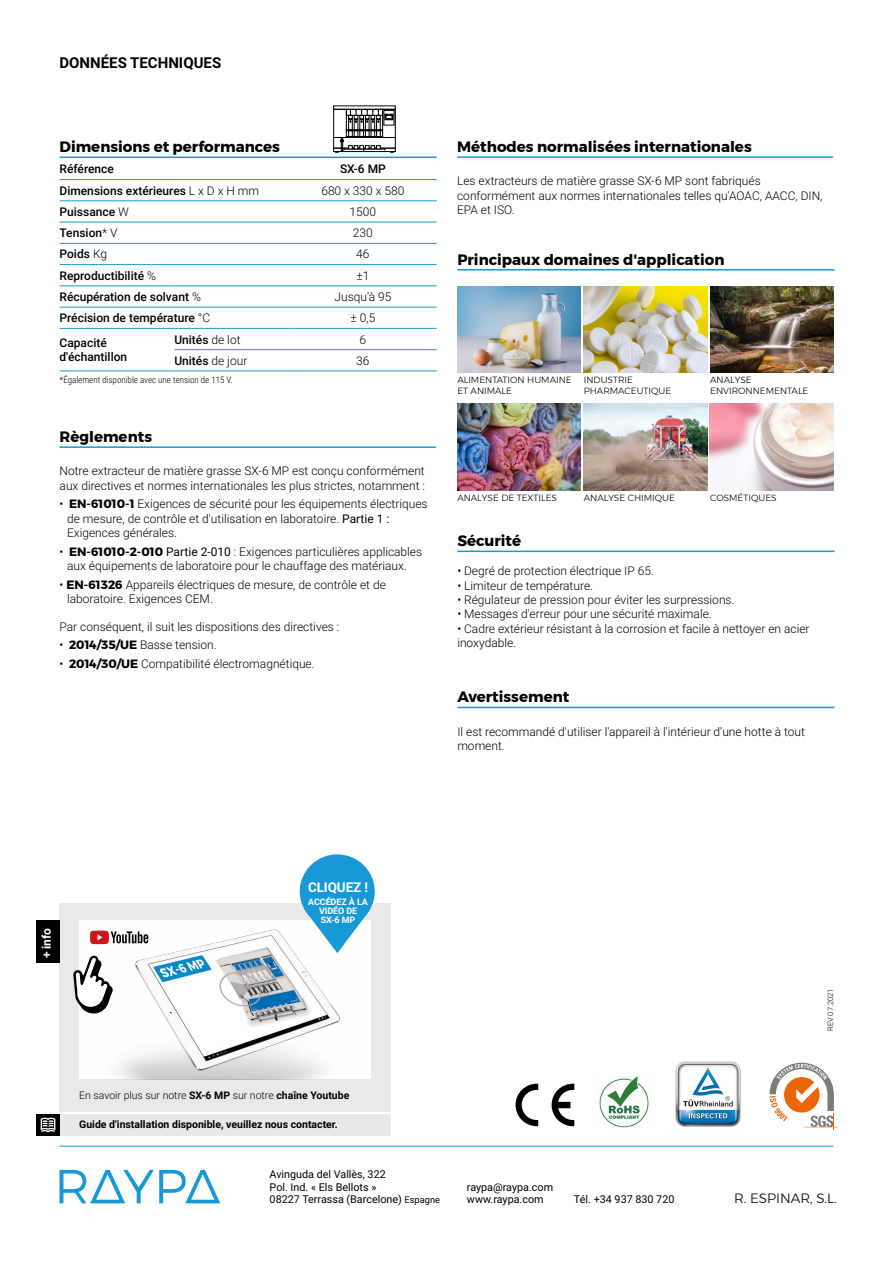
<style>
.page{position:relative;width:893px;height:1263px;background:#fff}
.page>*{position:absolute;margin:0;border:0;box-sizing:border-box;transform-origin:0 0}
.t1{font:700 15px "Montserrat";color:#000}
.t2{font:700 15px "Roboto";color:#000}
.t3{font:300 13.5px "Montserrat";color:#000}
.t4{font:700 13.5px "Roboto";letter-spacing:-.01em;color:#fff}
.t5{font:300 12px/14.4px "Roboto";color:#000}
.t6{font:500 12px/14.4px "Roboto";color:#000}
.t7{font:700 12px "Roboto";color:#fff}
.t8{font:10.8px/12.9px "Roboto";color:#000}
.t9{font:700 10.5px "Roboto";color:#000}
.t10{font:300 10.5px "Roboto";color:#000}
.t11{font:300 9px/10.8px "Montserrat";color:#000}
.t12{font:300 9px "Roboto Condensed";color:#000}
.t13{font:700 9px/9px "Roboto";letter-spacing:-.01em;color:#fff;text-align:center}
.t14{font:300 7.65px "Roboto";color:#000}
.s1{font-weight:300}
.s2{font-family:"Montserrat";font-weight:700}
.s3{font-weight:400}
.s4{font-weight:700}
.s5{font-size:9.3px}
</style>
<div class="page">
<svg style="left:60px;top:1170px;width:160px;height:33px"></svg>
<svg style="left:769px;top:1063px;width:69px;height:66px"></svg>
<img style="left:676px;top:1062px;width:64px;height:64px">
<img style="left:599px;top:1076px;width:50px;height:52px">
<svg style="left:515px;top:1084px;width:23px;height:42px"></svg>
<svg style="left:552px;top:1084px;width:22px;height:42px"></svg>
<hr style="left:60px;top:1146px;width:773px;height:1px;background:#1899d6">
<div style="left:60px;top:903px;width:331px;height:208px;background:#e9e9e9"></div>
<img style="left:79px;top:920px;width:292px;height:159px">
<div style="left:36px;top:920px;width:24px;height:43px;background:#000"></div>
<svg style="left:90px;top:930px;width:58px;height:14px"></svg>
<svg style="left:73px;top:954px;width:40px;height:60px;background:#b6b6b6"></svg>
<div style="left:300px;top:854px;width:75px;height:74px;background:#1899d6;border-radius:50%"></div>
<svg style="left:305px;top:911px;width:64px;height:42px"></svg>
<hr style="left:60px;top:157px;width:377px;height:1px;background:#1899d6">
<hr style="left:60px;top:371px;width:114px;height:1px;background:#1899d6">
<hr style="left:289px;top:264px;width:148px;height:1px;background:#1899d6">
<hr style="left:60px;top:264px;width:114px;height:1px;background:#1899d6">
<hr style="left:174px;top:264px;width:115px;height:1px;background:#1899d6">
<hr style="left:60px;top:179px;width:114px;height:1px;background:#1899d6">
<hr style="left:174px;top:179px;width:115px;height:1px;background:#1899d6">
<hr style="left:60px;top:286px;width:114px;height:1px;background:#1899d6">
<hr style="left:174px;top:286px;width:115px;height:1px;background:#1899d6">
<hr style="left:60px;top:307px;width:114px;height:1px;background:#1899d6">
<hr style="left:174px;top:307px;width:115px;height:1px;background:#1899d6">
<hr style="left:289px;top:179px;width:148px;height:1px;background:#1899d6">
<hr style="left:289px;top:286px;width:148px;height:1px;background:#1899d6">
<hr style="left:289px;top:307px;width:148px;height:1px;background:#1899d6">
<hr style="left:174px;top:349px;width:115px;height:1px;background:#1899d6">
<hr style="left:289px;top:349px;width:148px;height:1px;background:#1899d6">
<hr style="left:174px;top:371px;width:115px;height:1px;background:#1899d6">
<hr style="left:289px;top:371px;width:148px;height:1px;background:#1899d6">
<hr style="left:60px;top:201px;width:114px;height:1px;background:#1899d6">
<hr style="left:174px;top:201px;width:115px;height:1px;background:#1899d6">
<hr style="left:289px;top:201px;width:148px;height:1px;background:#1899d6">
<hr style="left:60px;top:222px;width:114px;height:1px;background:#1899d6">
<hr style="left:174px;top:222px;width:115px;height:1px;background:#1899d6">
<hr style="left:289px;top:222px;width:148px;height:1px;background:#1899d6">
<hr style="left:60px;top:243px;width:114px;height:1px;background:#1899d6">
<hr style="left:174px;top:243px;width:115px;height:1px;background:#1899d6">
<hr style="left:289px;top:243px;width:148px;height:1px;background:#1899d6">
<hr style="left:60px;top:328px;width:114px;height:1px;background:#1899d6">
<hr style="left:174px;top:328px;width:115px;height:1px;background:#1899d6">
<hr style="left:289px;top:328px;width:148px;height:1px;background:#1899d6">
<svg style="left:333px;top:105px;width:63px;height:48px"></svg>
<div style="left:333px;top:109px;width:13px;height:29px;border:1px solid #000"></div>
<div style="left:333px;top:148px;width:62px;height:4px;border:1px solid #000"></div>
<div style="left:333px;top:137px;width:62px;height:11px;border:1px solid #000"></div>
<div style="left:384px;top:110px;width:10px;height:15px;border:1px solid #000"></div>
<svg style="left:335px;top:109px;width:58px;height:44px"></svg>
<div style="left:346px;top:136px;width:37px;height:2px;border:1px solid #000"></div>
<div style="left:60px;top:1114px;width:331px;height:22px;background:#e8e8e8"></div>
<div style="left:36px;top:1114px;width:24px;height:22px;background:#000"></div>
<svg style="left:40px;top:1117px;width:16px;height:16px"></svg>
<hr style="left:60px;top:446px;width:376px;height:2px;background:#1899d6">
<hr style="left:457px;top:269px;width:377px;height:2px;background:#1899d6">
<img style="left:457px;top:286px;width:124px;height:86px">
<img style="left:457px;top:404px;width:124px;height:86px">
<img style="left:584px;top:286px;width:123px;height:86px">
<img style="left:584px;top:404px;width:123px;height:86px">
<img style="left:710px;top:404px;width:123px;height:86px">
<img style="left:710px;top:286px;width:123px;height:86px">
<hr style="left:457px;top:156px;width:376px;height:2px;background:#1899d6">
<hr style="left:457px;top:551px;width:377px;height:1px;background:#1899d6">
<hr style="left:457px;top:707px;width:377px;height:1px;background:#1899d6">
<p class="t2" style="left:60px;top:53px;width:163px">DONNÉES TECHNIQUES</p>
<p class="t1" style="left:60px;top:135px;width:222px">Dimensions et performances</p>
<p class="t6" style="left:60px;top:161px;width:56px">Référence</p>
<p class="t6" style="left:340px;top:161px;width:47px">SX-6 MP</p>
<p class="t6" style="left:60px;top:183px;width:201px">Dimensions extérieures <span class="s1">L x D x H mm</span></p>
<p class="t5" style="left:321px;top:183px;width:85px">680 x 330 x 580</p>
<p class="t6" style="left:60px;top:204px;width:71px">Puissance <span class="s1">W</span></p>
<p class="t5" style="left:350px;top:204px;width:28px">1500</p>
<p class="t6" style="left:60px;top:225px;width:60px">Tension<span class="s1">* V</span></p>
<p class="t5" style="left:353px;top:225px;width:21px">230</p>
<p class="t6" style="left:60px;top:247px;width:49px">Poids <span class="s1">Kg</span></p>
<p class="t5" style="left:356px;top:247px;width:15px">46</p>
<p class="t6" style="left:60px;top:268px;width:98px">Reproductibilité <span class="s1">%</span></p>
<p class="t5" style="left:356px;top:268px;width:15px">±1</p>
<p class="t6" style="left:60px;top:289px;width:143px">Récupération de solvant <span class="s1">%</span></p>
<p class="t5" style="left:334px;top:289px;width:58px">Jusqu'à 95</p>
<p class="t6" style="left:60px;top:310px;width:152px">Précision de température <span class="s1">°C</span></p>
<p class="t5" style="left:350px;top:310px;width:26px">± 0,5</p>
<p class="t6" style="left:60px;top:335px;width:69px">Capacité d'échantillon</p>
<p class="t6" style="left:174px;top:332px;width:68px">Unités <span class="s1">de lot</span></p>
<p class="t5" style="left:360px;top:332px;width:8px">6</p>
<p class="t6" style="left:174px;top:353px;width:75px">Unités <span class="s1">de jour</span></p>
<p class="t5" style="left:356px;top:353px;width:15px">36</p>
<p class="t12" style="left:60px;top:374px;width:174px">*Également disponible avec une tension de 115 V.</p>
<p class="t1" style="left:60px;top:425px;width:94px">Règlements</p>
<p class="t5" style="left:60px;top:463px;width:367px">Notre extracteur de matière grasse SX-6 MP est conçu conformément aux directives et normes internationales les plus strictes, notamment :</p>
<p class="t5" style="left:67px;top:496px;width:362px;text-indent:-8px">• <span class="s2">EN-61010-1</span> Exigences de sécurité pour les équipements électriques de mesure, de contrôle et d'utilisation en laboratoire. <span class="s3">Partie 1 :<br></span>Exigences générales.</p>
<p class="t5" style="left:67px;top:544px;width:357px;text-indent:-8px">• <span class="s2">EN-61010-2-010</span> <span class="s3">Partie 2-010</span> : Exigences particulières applicables aux équipements de laboratoire pour le chauffage des matériaux.</p>
<p class="t5" style="left:67px;top:577px;width:320px;text-indent:-8px">• <span class="s2">EN-61326</span> Appareils électriques de mesure, de contrôle et de laboratoire. Exigences CEM.</p>
<p class="t5" style="left:60px;top:619px;width:281px">Par conséquent, il suit les dispositions des directives :</p>
<p class="t5" style="left:60px;top:637px;width:159px">• <span class="s2">2014/35/UE</span> Basse tension.</p>
<p class="t5" style="left:60px;top:656px;width:257px">• <span class="s2">2014/30/UE</span> Compatibilité électromagnétique.</p>
<p class="t1" style="left:457px;top:135px;width:296px">Méthodes normalisées internationales</p>
<p class="t5" style="left:457px;top:173px;width:367px">Les extracteurs de matière grasse SX-6 MP sont fabriqués conformément aux normes internationales telles qu'AOAC, AACC, DIN,<br>EPA et ISO.</p>
<p class="t1" style="left:457px;top:247px;width:269px">Principaux domaines d'application</p>
<p class="t11" style="left:457px;top:375px;width:116px">ALIMENTATION HUMAINE<br>ET ANIMALE</p>
<p class="t11" style="left:584px;top:375px;width:89px">INDUSTRIE<br>PHARMACEUTIQUE</p>
<p class="t11" style="left:710px;top:375px;width:100px">ANALYSE<br>ENVIRONNEMENTALE</p>
<p class="t11" style="left:457px;top:492px;width:101px">ANALYSE DE TEXTILES</p>
<p class="t11" style="left:584px;top:492px;width:93px">ANALYSE CHIMIQUE</p>
<p class="t11" style="left:710px;top:492px;width:68px">COSMÉTIQUES</p>
<p class="t1" style="left:457px;top:529px;width:65px">Sécurité</p>
<p class="t5" style="left:457px;top:563px;width:198px">• Degré de protection électrique IP 65.</p>
<p class="t5" style="left:457px;top:578px;width:137px">• Limiteur de température.</p>
<p class="t5" style="left:457px;top:592px;width:279px">• Régulateur de pression pour éviter les surpressions.</p>
<p class="t5" style="left:457px;top:606px;width:256px">• Messages d'erreur pour une sécurité maximale.</p>
<p class="t5" style="left:457px;top:621px;width:354px">• Cadre extérieur résistant à la corrosion et facile à nettoyer en acier inoxydable.</p>
<p class="t1" style="left:457px;top:685px;width:114px">Avertissement</p>
<p class="t5" style="left:457px;top:724px;width:349px">Il est recommandé d'utiliser l'appareil à l'intérieur d'une hotte à tout moment.</p>
<p class="t7" style="left:38px;top:958px;width:31px;rotate:-90deg">+ info</p>
<p class="t4" style="left:308px;top:877px;width:62px">CLIQUEZ !</p>
<p class="t13" style="left:308px;top:897px;width:61px">ACCÉDEZ À LA<br>VIDÉO DE<br>SX-6 MP</p>
<p class="t10" style="left:79px;top:1087px;width:272px">En savoir plus sur notre <span class="s4">SX-6 MP</span> sur notre <span class="s4">chaîne Youtube</span></p>
<p class="t9" style="left:79px;top:1117px;width:260px">Guide d'installation disponible, veuillez nous contacter.</p>
<p class="t8" style="left:270px;top:1167px;width:172px">Avinguda del Vallès, 322<br>Pol. Ind. « Els Bellots »<br>08227 Terrassa (Barcelone) <span class="s5">Espagne</span></p>
<p class="t14" style="left:825px;top:1031px;width:44px;rotate:-90deg">REV 07.2021</p>
<p class="t8" style="left:467px;top:1180px;width:88px">raypa@raypa.com www.raypa.com</p>
<p class="t3" style="left:734px;top:1188px;width:104px">R. ESPINAR, S.L.</p>
<p class="t8" style="left:574px;top:1193px;width:102px">Tél. +34 937 830 720</p>
</div>
